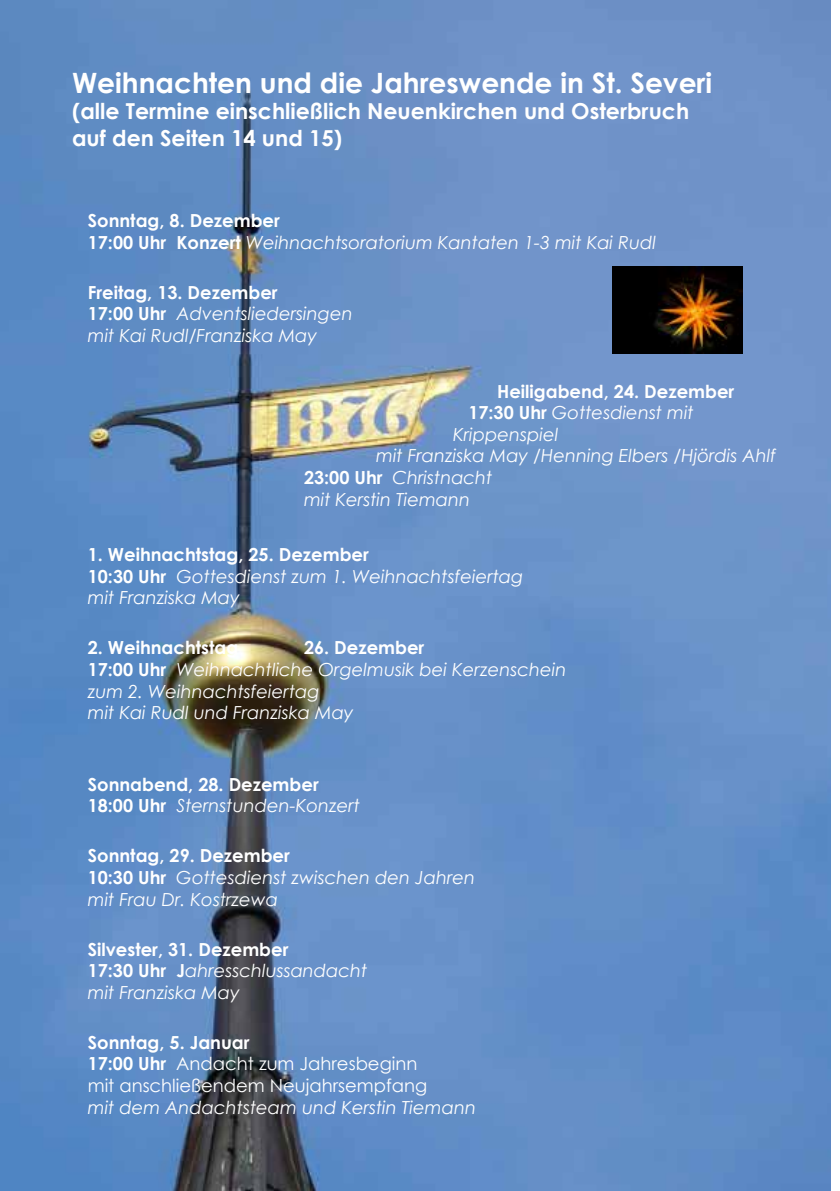
<style>
.page{position:relative;width:840px;height:1191px;background:#fff}
.page>*{position:absolute;margin:0;border:0;box-sizing:border-box;transform-origin:0 0}
.t1{font:700 28px "Century Gothic";color:#fff}
.t2{font:700 22px/26.4px "Century Gothic";color:#fff}
.t3{font:italic 18px/21.6px "Century Gothic";color:#fff}
.t4{font:700 18px/21.6px "Century Gothic";color:#fff}
.t5{font:18px/21.6px "Century Gothic";color:#fff}
.s1{font-weight:700;font-style:normal}
.s2{font-weight:400;font-style:italic}
.s3{font-weight:700}
</style>
<div class="page">
<img style="left:0;top:0;width:830px;height:1191px">
<img style="left:611px;top:266px;width:130px;height:87px">
<h1 class="t1" style="left:72px;top:62px;width:641px">Weihnachten und die Jahreswende in St. Severi</h1>
<p class="t2" style="left:72px;top:97px;width:618px">(alle Termine einschließlich Neuenkirchen und Osterbruch auf den Seiten 14 und 15)</p>
<p class="t3" style="left:88px;top:209px;width:569px"><span class="s1">Sonntag, 8. Dezember<br>17:00 Uhr Konzert</span> Weihnachtsoratorium Kantaten 1-3 mit Kai Rudl</p>
<p class="t3" style="left:88px;top:281px;width:266px"><span class="s1">Freitag, 13. Dezember<br>17:00 Uhr</span> Adventsliedersingen mit Kai Rudl/Franziska May</p>
<p class="t4" style="left:497px;top:379px;width:238px">Heiligabend, 24. Dezember</p>
<p class="t3" style="left:468px;top:401px;width:227px"><span class="s1">17:30 Uhr</span> Gottesdienst mit</p>
<p class="t3" style="left:453px;top:423px;width:107px">Krippenspiel</p>
<p class="t3" style="left:376px;top:445px;width:401px">mit Franziska May /Henning Elbers /Hjördis Ahlf</p>
<p class="t3" style="left:304px;top:466px;width:190px"><span class="s1">23:00 Uhr</span> Christnacht</p>
<p class="t3" style="left:304px;top:488px;width:168px">mit Kerstin Tiemann</p>
<p class="t3" style="left:88px;top:543px;width:437px"><span class="s1">1. Weihnachtstag, 25. Dezember<br>10:30 Uhr</span> Gottesdienst zum 1. Weihnachtsfeiertag mit Franziska May</p>
<p class="t4" style="left:88px;top:636px;width:152px">2. Weihnachtstag</p>
<p class="t3" style="left:88px;top:637px;width:480px;text-indent:216px"><span class="s1">26. Dezember<br>17:00 Uhr</span> Weihnachtliche Orgelmusik bei Kerzenschein zum 2. Weihnachtsfeiertag<br>mit Kai Rudl und Franziska May</p>
<p class="t4" style="left:88px;top:772px;width:273px">Sonnabend, 28. Dezember<br>18:00 Uhr <span class="s2">Sternstunden-Konzert</span></p>
<p class="t3" style="left:88px;top:845px;width:389px"><span class="s1">Sonntag, 29. Dezember<br>10:30 Uhr</span> Gottesdienst zwischen den Jahren mit Frau Dr. Kostrzewa</p>
<p class="t3" style="left:88px;top:938px;width:281px"><span class="s1">Silvester, 31. Dezember<br>17:30 Uhr J</span>ahresschlussandacht mit Franziska May</p>
<p class="t5" style="left:88px;top:1031px;width:341px"><span class="s3">Sonntag, 5. Januar<br>17:00 Uhr</span> Andacht zum Jahresbeginn mit anschließendem Neujahrsempfang</p>
<p class="t3" style="left:88px;top:1096px;width:389px">mit dem Andachtsteam und Kerstin Tiemann</p>
</div>
